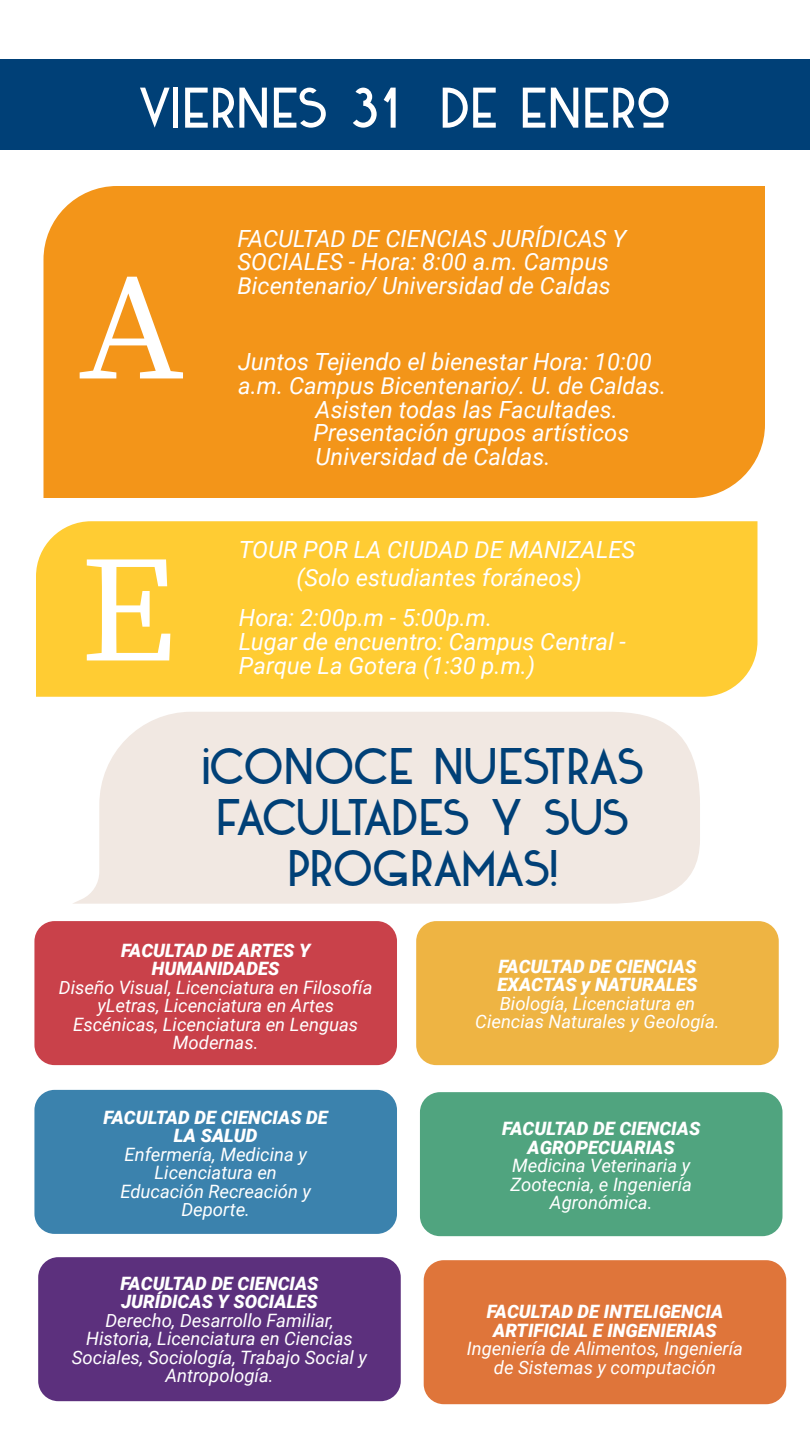
<style>
.page{position:relative;width:810px;height:1440px;background:#fff}
.page>*{position:absolute;margin:0;border:0;box-sizing:border-box;transform-origin:0 0}
.t1{font:50.03px "DK Kaikoura";letter-spacing:-.03em;color:#fff}
.t2{font:45px/51px "DK Kaikoura";letter-spacing:-.07em;color:#004077;text-align:center}
.t3{font:italic 23.62px/23.6px "Roboto";color:#fff}
.t4{font:italic 18.45px/18.5px "Roboto";color:#fff;text-align:center}
.t5{font:italic 900 18.45px/18.5px "Roboto";color:#fff;text-align:center}
</style>
<div class="page">
<div style="left:0;top:59px;width:809px;height:90px;background:#004077"></div>
<div style="left:44px;top:186px;width:721px;height:312px;background:#f39519"></div>
<div style="left:36px;top:521px;width:722px;height:176px;background:#fc3"></div>
<svg style="left:73px;top:712px;width:627px;height:192px;fill:#f1e8e2"></svg>
<div style="left:34px;top:921px;width:363px;height:144px;background:#c9414a;border-radius:20px"></div>
<div style="left:416px;top:921px;width:363px;height:144px;background:#eeb443;border-radius:20px"></div>
<div style="left:34px;top:1090px;width:363px;height:144px;background:#3b82ad;border-radius:20px"></div>
<div style="left:420px;top:1092px;width:363px;height:144px;background:#50a47f;border-radius:20px"></div>
<div style="left:38px;top:1257px;width:363px;height:144px;background:#5c307d;border-radius:20px"></div>
<div style="left:424px;top:1260px;width:362px;height:144px;background:#df753a;border-radius:20px"></div>
<div style="left:80px;top:277px;width:103px;height:101px;background:#f39519"></div>
<div style="left:87px;top:559px;width:83px;height:101px;background:#fc3"></div>
<h1 class="t1" style="left:136px;top:76px;width:537px">VIERNES 31 DE ENERO</h1>
<p class="t3" style="left:237px;top:226px;width:390px">FACULTAD DE CIENCIAS JURÍDICAS Y<br>SOCIALES - Hora: 8:00 a.m. Campus<br>Bicentenario/ Universidad de Caldas</p>
<p class="t3" style="left:238px;top:349px;width:415px">Juntos Tejiendo el bienestar Hora: 10:00</p>
<p class="t3" style="left:238px;top:373px;width:430px">a.m. Campus Bicentenario/. U. de Caldas.</p>
<p class="t3" style="left:316px;top:397px;width:304px">Asisten todas las Facultades.</p>
<p class="t3" style="left:314px;top:420px;width:317px">Presentación grupos artísticos</p>
<p class="t3" style="left:316px;top:444px;width:236px">Universidad de Caldas.</p>
<p class="t3" style="left:239px;top:534px;width:398px;line-height:28.1px;text-align:center">TOUR POR LA CIUDAD DE MANIZALES (Solo estudiantes foráneos)</p>
<p class="t3" style="left:239px;top:605px;width:388px">Hora: 2:00p.m - 5:00p.m.<br>Lugar de encuentro: Campus Central -<br>Parque La Gotera (1:30 p.m.)</p>
<h2 class="t2" style="left:201px;top:739px;width:447px">¡CONOCE NUESTRAS<br>FACULTADES Y SUS<br>PROGRAMAS!</h2>
<p class="t5" style="left:121px;top:941px;width:191px">FACULTAD DE ARTES Y<br>HUMANIDADES</p>
<p class="t4" style="left:59px;top:977px;width:315px">Diseño Visual, Licenciatura en Filosofía yLetras, Licenciatura en Artes<br>Escénicas, Licenciatura en Lenguas<br>Modernas.</p>
<p class="t5" style="left:104px;top:1108px;width:226px">FACULTAD DE CIENCIAS DE<br>LA SALUD</p>
<p class="t4" style="left:120px;top:1144px;width:192px">Enfermería, Medicina y<br>Licenciatura en<br>Educación Recreación y<br>Deporte.</p>
<p class="t5" style="left:497px;top:956px;width:202px;text-align:left">FACULTAD DE CIENCIAS<br>EXACTAS y NATURALES</p>
<p class="t4" style="left:475px;top:993px;width:246px">Biología, Licenciatura en<br>Ciencias Naturales y Geología.</p>
<p class="t5" style="left:502px;top:1119px;width:200px">FACULTAD DE CIENCIAS<br>AGROPECUARIAS</p>
<p class="t4" style="left:510px;top:1156px;width:183px">Medicina Veterinaria y<br>Zootecnia, e Ingeniería<br>Agronómica.</p>
<p class="t5" style="left:120px;top:1273px;width:200px;text-align:left">FACULTAD DE CIENCIAS<br>JURÍDICAS Y SOCIALES</p>
<p class="t4" style="left:72px;top:1310px;width:297px">Derecho, Desarrollo Familiar,<br>Historia, Licenciatura en Ciencias<br>Sociales, Sociología, Trabajo Social y<br>Antropología.</p>
<p class="t5" style="left:487px;top:1302px;width:238px">FACULTAD DE INTELIGENCIA<br>ARTIFICIAL E INGENIERIAS</p>
<p class="t4" style="left:467px;top:1339px;width:278px">Ingeniería de Alimentos, Ingeniería de Sistemas y computación</p>
</div>
